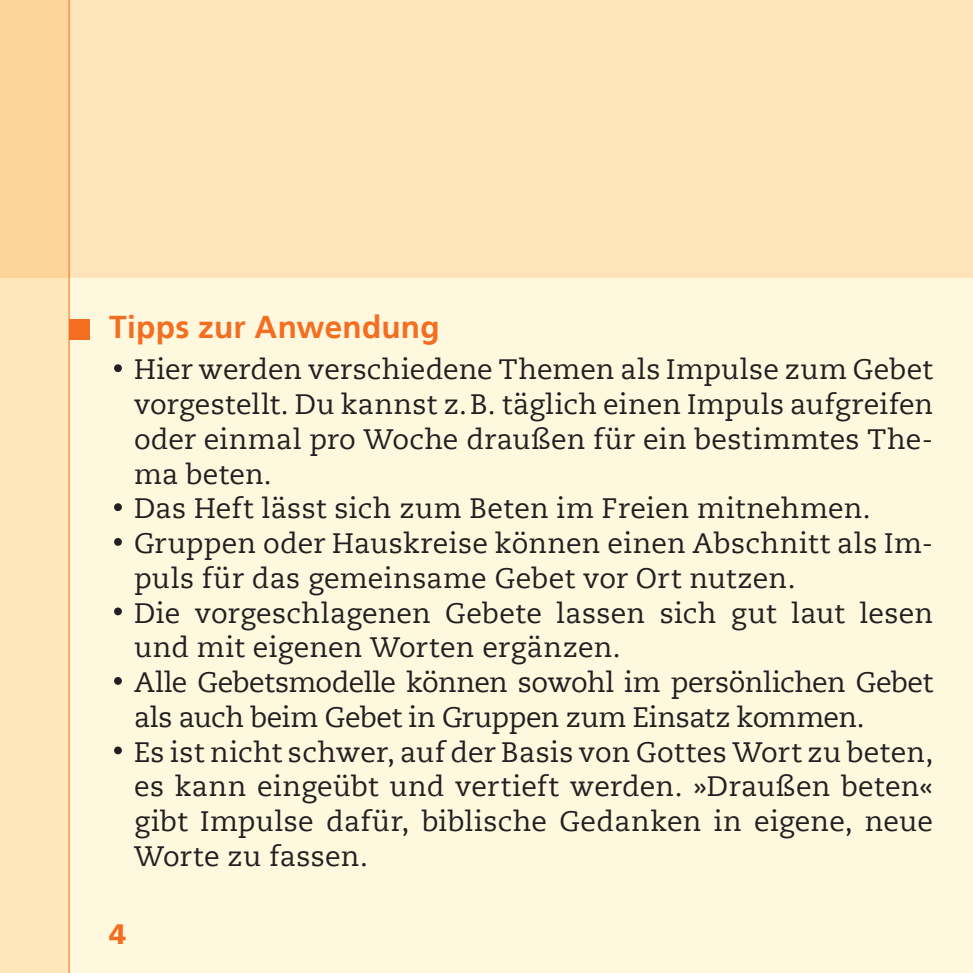
<style>
.page{position:relative;width:973px;height:973px;background:#fff}
.page>*{position:absolute;margin:0;border:0;box-sizing:border-box;transform-origin:0 0}
.t1{font:63px "Caecilia LT";color:#231f20}
.t2{font:700 31.5px "Frutiger LT";letter-spacing:.005em;color:#f36e21}
.t3{font:28px/34.6px "Caecilia LT";letter-spacing:.005em;color:#231f20;text-align:justify}
.t4{font:28px/34.6px "Caecilia LT";letter-spacing:-.02em;color:#231f20}
.t5{font:900 28px "Frutiger LT";color:#f36e21}
</style>
<div class="page">
<div style="left:0;top:0;width:972px;height:972px;background:#fef8de"></div>
<hr style="left:972px;top:0;width:1px;height:972px;background:#fef8de">
<div style="left:0;top:0;width:972px;height:278px;background:#fee4b8"></div>
<svg style="left:0;top:0;width:68px;height:972px;background:#fde2b2"></svg>
<hr style="left:68px;top:0;width:2px;height:972px;background:#f36e21">
<hr style="left:972px;top:0;width:1px;height:278px;background:#fee4b8">
<div style="left:69px;top:319px;width:20px;height:20px;background:#f36e21"></div>
<p class="t2" style="left:109px;top:308px;width:332px">Tipps zur Anwendung</p>
<h1 class="t1" style="left:109px;top:328px;width:19px">·</h1>
<p class="t3" style="left:134px;top:352px;width:800px">Hier werden verschiedene Themen als Impulse zum Gebet vorgestellt. Du kannst z.B. täglich einen Impuls aufgreifen oder einmal pro Woche draußen für ein bestimmtes The&shy;ma beten.</p>
<h1 class="t1" style="left:109px;top:467px;width:19px">·</h1>
<p class="t3" style="left:134px;top:491px;width:738px">Das Heft lässt sich zum Beten im Freien mitnehmen.</p>
<h1 class="t1" style="left:109px;top:501px;width:19px">·</h1>
<p class="t3" style="left:134px;top:526px;width:800px">Gruppen oder Hauskreise können einen Abschnitt als Im&shy;puls für das gemeinsame Gebet vor Ort nutzen.</p>
<h1 class="t1" style="left:109px;top:571px;width:19px">·</h1>
<p class="t3" style="left:134px;top:596px;width:800px">Die vorgeschlagenen Gebete lassen sich gut laut lesen und mit eigenen Worten ergänzen.</p>
<h1 class="t1" style="left:109px;top:640px;width:19px">·</h1>
<p class="t4" style="left:134px;top:665px;width:800px">Alle Gebetsmodelle können sowohl im persönlichen Gebet als auch beim Gebet in Gruppen zum Einsatz kommen.</p>
<h1 class="t1" style="left:109px;top:710px;width:19px">·</h1>
<p class="t3" style="left:134px;top:734px;width:800px">Es ist nicht schwer, auf der Basis von Gottes Wort zu beten, es kann eingeübt und vertieft werden. »Draußen beten« gibt Impulse dafür, biblische Gedanken in eigene, neue Worte zu fassen.</p>
<p class="t5" style="left:109px;top:917px;width:19px">4</p>
</div>
